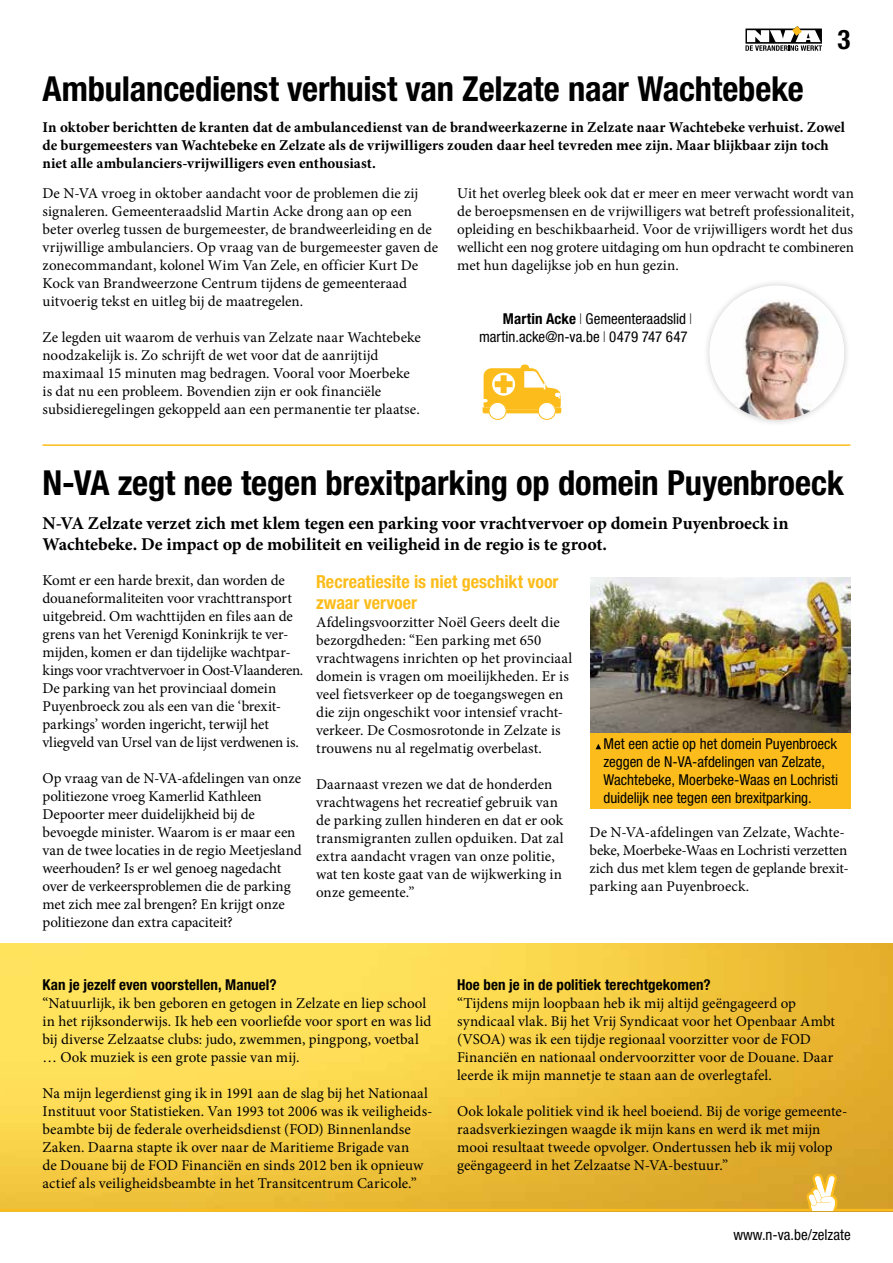
<style>
.page{position:relative;width:893px;height:1263px;background:#fff}
.page>*{position:absolute;margin:0;border:0;box-sizing:border-box;transform-origin:0 0}
.t1{font:700 condensed 34.5px "Helvetica Neue LT Std";letter-spacing:-.005em;color:#000}
.t2{font:700 condensed 27px "Helvetica Neue LT Std";color:#000}
.t3{font:700 18px/21px "Minion Pro";letter-spacing:-.005em;color:#000}
.t4{font:700 condensed 18px/21px "Helvetica Neue LT Std";color:#fcbd1c}
.t5{font:15px/18px "Minion Pro";color:#000}
.t6{font:700 15px/18px "Minion Pro";letter-spacing:.005em;color:#000}
.t7{font:condensed 15px/18px "Helvetica Neue LT Std";color:#000}
.t8{font:700 condensed 15px "Helvetica Neue LT Std";letter-spacing:.005em;color:#000}
.s1{font-weight:700}
.s2{font-weight:100}
</style>
<div class="page">
<img style="left:0;top:943px;width:893px;height:230px">
<img style="left:590px;top:577px;width:260px;height:156px">
<div style="left:590px;top:733px;width:260px;height:76px;background:#fcbd1c"></div>
<svg style="left:596px;top:744px;width:5px;height:5px"></svg>
<div style="left:703px;top:278px;width:148px;height:149px;background:#000;opacity:.2"></div>
<div style="left:710px;top:285px;width:134px;height:135px;background:#fff;border-radius:50%"></div>
<img style="left:710px;top:299px;width:134px;height:121px">
<div style="left:538px;top:402px;width:18px;height:18px;border:1px solid #fcbd1c;border-radius:50%"></div>
<div style="left:489px;top:402px;width:18px;height:18px;border:1px solid #fcbd1c;border-radius:50%"></div>
<svg style="left:483px;top:364px;width:78px;height:49px"></svg>
<hr style="left:43px;top:444px;width:807px;height:2px;background:#fcbd1c">
<svg style="left:745px;top:26px;width:77px;height:25px"></svg>
<svg style="left:0;top:1173px;width:893px;height:38px;background:#e7b735"></svg>
<h2 class="t2" style="left:837px;top:23px;width:14px">3</h2>
<h1 class="t1" style="left:43px;top:68px;width:763px">Ambulancedienst verhuist van Zelzate naar Wachtebeke</h1>
<p class="t6" style="left:43px;top:118px;width:804px">In oktober berichtten de kranten dat de ambulancedienst van de brandweerkazerne in Zelzate naar Wachtebeke verhuist. Zowel de burgemeesters van Wachtebeke en Zelzate als de vrijwilligers zouden daar heel tevreden mee zijn. Maar blijkbaar zijn toch niet alle ambulanciers-vrijwilligers even enthousiast.</p>
<p class="t5" style="left:43px;top:184px;width:397px">De N-VA vroeg in oktober aandacht voor de problemen die zij signaleren. Gemeenteraadslid Martin Acke drong aan op een beter overleg tussen de burgemeester, de brandweerleiding en de vrijwillige ambulanciers. Op vraag van de burgemeester gaven de zonecommandant, kolonel Wim Van Zele, en officier Kurt De Kock van Brandweerzone Centrum tijdens de gemeenteraad uitvoerig tekst en uitleg bij de maatregelen.</p>
<p class="t5" style="left:43px;top:328px;width:380px">Ze legden uit waarom de verhuis van Zelzate naar Wachtebeke noodzakelijk is. Zo schrijft de wet voor dat de aanrijtijd maximaal 15 minuten mag bedragen. Vooral voor Moerbeke is dat nu een probleem. Bovendien zijn er ook financiële subsidieregelingen gekoppeld aan een permanentie ter plaatse.</p>
<p class="t5" style="left:457px;top:184px;width:398px;text-align:justify">Uit het overleg bleek ook dat er meer en meer verwacht wordt van de beroepsmensen en de vrijwilligers wat betreft professionaliteit, opleiding en beschikbaarheid. Voor de vrijwilligers wordt het dus wellicht een nog grotere uitdaging om hun opdracht te combineren met hun dagelijkse job en hun gezin.</p>
<p class="t7" style="left:479px;top:310px;width:214px;text-indent:24px"><span class="s1">Martin Acke</span> <span class="s2">I</span> Gemeenteraadslid <span class="s2">I </span>martin.acke@n-va.be <span class="s2">I</span> 0479 747 647</p>
<h1 class="t1" style="left:43px;top:462px;width:803px">N-VA zegt nee tegen brexitparking op domein Puyenbroeck</h1>
<p class="t3" style="left:43px;top:512px;width:748px">N-VA Zelzate verzet zich met klem tegen een parking voor vrachtvervoer op domein Puyenbroeck in<br>Wachtebeke. De impact op de mobiliteit en veiligheid in de regio is te groot.</p>
<p class="t5" style="left:43px;top:571px;width:262px">Komt er een harde brexit, dan worden de douaneformaliteiten voor vrachttransport uitgebreid. Om wachttijden en files aan de grens van het Verenigd Koninkrijk te ver&shy;mijden, komen er dan tijdelijke wachtpar&shy;kings voor vrachtvervoer in Oost-Vlaanderen.<br>De parking van het provinciaal domein Puyenbroeck zou als een van die ‘brexit&shy;parkings’ worden ingericht, terwijl het vliegveld van Ursel van de lijst verdwenen is.</p>
<p class="t5" style="left:43px;top:769px;width:261px">Op vraag van de N-VA-afdelingen van onze politiezone vroeg Kamerlid Kathleen Depoorter meer duidelijkheid bij de bevoegde minister. Waarom is er maar een van de twee locaties in de regio Meetjesland weerhouden? Is er wel genoeg nagedacht over de verkeersproblemen die de parking met zich mee zal brengen? En krijgt onze politiezone dan extra capaciteit?</p>
<p class="t4" style="left:316px;top:571px;width:244px">Recreatiesite is niet geschikt voor zwaar vervoer</p>
<p class="t5" style="left:316px;top:613px;width:258px">Afdelingsvoorzitter Noël Geers deelt die bezorgdheden: “Een parking met 650 vrachtwagens inrichten op het provinciaal domein is vragen om moeilijkheden. Er is veel fietsverkeer op de toegangswegen en die zijn ongeschikt voor intensief vracht&shy;verkeer. De Cosmosrotonde in Zelzate is trouwens nu al regelmatig overbelast.</p>
<p class="t5" style="left:316px;top:775px;width:249px">Daarnaast vrezen we dat de honderden vrachtwagens het recreatief gebruik van de parking zullen hinderen en dat er ook transmigranten zullen opduiken. Dat zal extra aandacht vragen van onze politie, wat ten koste gaat van de wijkwerking in onze gemeente.”</p>
<p class="t7" style="left:603px;top:735px;width:236px">Met een actie op het domein Puyenbroeck zeggen de N-VA-afdelingen van Zelzate, Wachtebeke, Moerbeke-Waas en Lochristi duidelijk nee tegen een brexitparking.</p>
<p class="t5" style="left:590px;top:823px;width:261px">De N-VA-afdelingen van Zelzate, Wachte&shy;beke, Moerbeke-Waas en Lochristi verzetten zich dus met klem tegen de geplande brexit&shy;parking aan Puyenbroeck.</p>
<p class="t8" style="left:43px;top:976px;width:236px">Kan je jezelf even voorstellen, Manuel?</p>
<p class="t5" style="left:43px;top:994px;width:390px">“Natuurlijk, ik ben geboren en getogen in Zelzate en liep school in het rijksonderwijs. Ik heb een voorliefde voor sport en was lid bij diverse Zelzaatse clubs: judo, zwemmen, pingpong, voetbal … Ook muziek is een grote passie van mij.</p>
<p class="t5" style="left:43px;top:1084px;width:392px">Na mijn legerdienst ging ik in 1991 aan de slag bij het Nationaal Instituut voor Statistieken. Van 1993 tot 2006 was ik veiligheids&shy;beambte bij de federale overheidsdienst (FOD) Binnenlandse Zaken. Daarna stapte ik over naar de Maritieme Brigade van<br>de Douane bij de FOD Financiën en sinds 2012 ben ik opnieuw actief als veiligheidsbeambte in het Transitcentrum Caricole.”</p>
<p class="t8" style="left:457px;top:976px;width:255px">Hoe ben je in de politiek terechtgekomen?</p>
<p class="t5" style="left:457px;top:994px;width:380px">“Tijdens mijn loopbaan heb ik mij altijd geëngageerd op syndicaal vlak. Bij het Vrij Syndicaat voor het Openbaar Ambt (VSOA) was ik een tijdje regionaal voorzitter voor de FOD Financiën en nationaal ondervoorzitter voor de Douane. Daar leerde ik mijn mannetje te staan aan de overlegtafel.</p>
<p class="t5" style="left:457px;top:1102px;width:392px">Ook lokale politiek vind ik heel boeiend. Bij de vorige gemeente&shy;raadsverkiezingen waagde ik mijn kans en werd ik met mijn mooi resultaat tweede opvolger. Ondertussen heb ik mij volop geëngageerd in het Zelzaatse N-VA-bestuur.”</p>
<p class="t7" style="left:733px;top:1225px;width:119px">www.n-va.be/zelzate</p>
</div>
